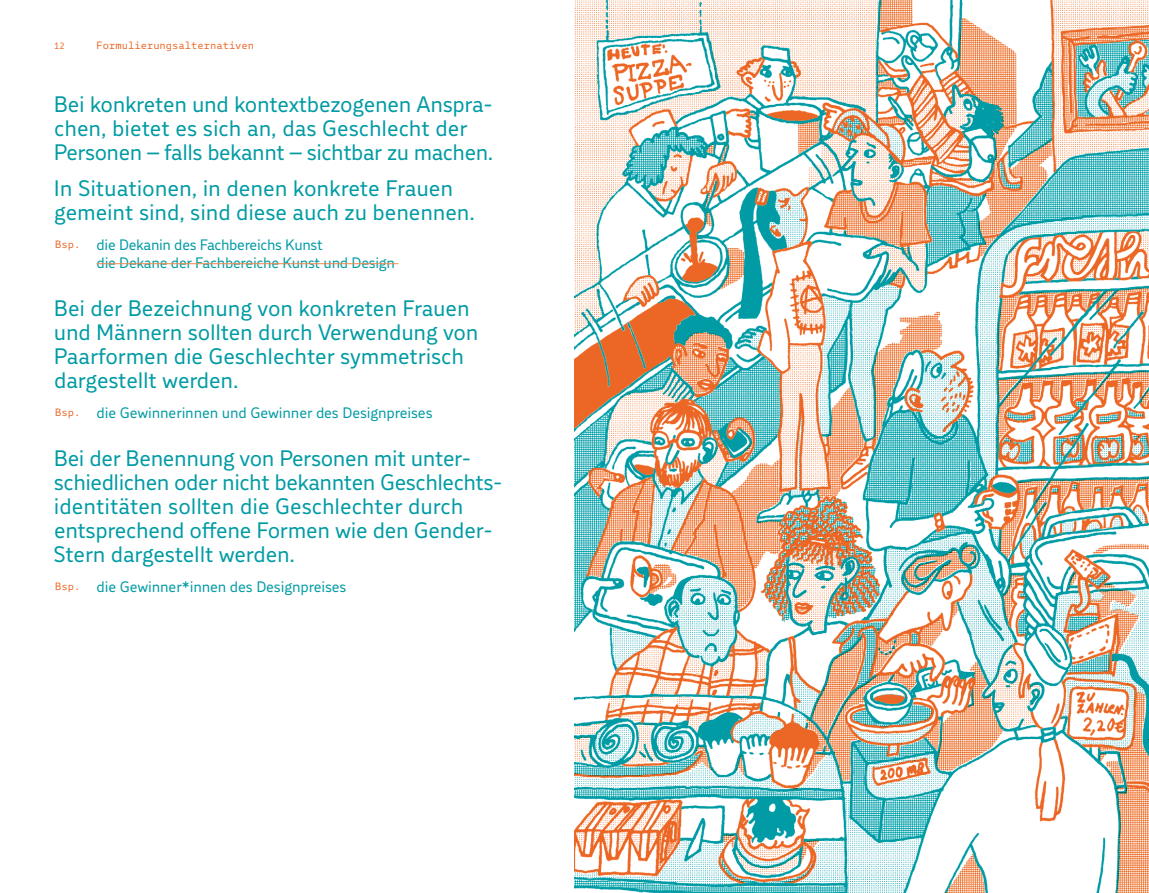
<style>
.page{position:relative;width:1149px;height:893px;background:#fff}
.page>*{position:absolute;margin:0;border:0;box-sizing:border-box;transform-origin:0 0}
.t1{font:22.2px/24px "Burg Grotesk";letter-spacing:-.01em;color:#009ba4}
.t2{font:15px/18px "Burg Grotesk";letter-spacing:-.01em;color:#009ba4}
.t3{font:10.5px "Burg Grotesk Mono";color:#ec6725}
.t4{font:9px "Burg Grotesk Mono";color:#ec6725}
.s1{font-family:"Burg Grotesk Mono";font-size:10.5px;color:#ec6725}
</style>
<div class="page">
<hr style="left:97px;top:263px;width:301px;height:1px;background:#f1894e">
<img style="left:574px;top:0;width:574px;height:893px">
<p class="t4" style="left:54px;top:40px;width:12px">12</p>
<p class="t3" style="left:97px;top:39px;width:159px">Formulierungsalternativen</p>
<p class="t1" style="left:54px;top:92px;width:440px">Bei konkreten und kontextbezogenen Anspra&shy;chen, bietet es sich an, das Geschlecht der<br>Personen – falls bekannt – sichtbar zu machen.</p>
<p class="t1" style="left:54px;top:176px;width:422px">In Situationen, in denen konkrete Frauen gemeint sind, sind diese auch zu benennen.</p>
<p class="t2" style="left:97px;top:235px;width:300px;text-indent:-41px"><span class="s1">Bsp.</span> die Dekanin des Fachbereichs Kunst<br>die Dekane der Fachbereiche Kunst und Design</p>
<p class="t1" style="left:54px;top:296px;width:426px">Bei der Bezeichnung von konkreten Frauen und Männern sollten durch Verwendung von Paarformen die Geschlechter symmetrisch dargestellt werden.</p>
<p class="t2" style="left:55px;top:403px;width:379px"><span class="s1">Bsp.</span> die Gewinnerinnen und Gewinner des Designpreises</p>
<p class="t1" style="left:54px;top:446px;width:450px">Bei der Benennung von Personen mit unter&shy;schiedlichen oder nicht bekannten Geschlechts&shy;identitäten sollten die Geschlechter durch entsprechend offene Formen wie den Gender-Stern dargestellt werden.</p>
<p class="t2" style="left:55px;top:577px;width:293px"><span class="s1">Bsp.</span> die Gewinner*innen des Designpreises</p>
</div>
